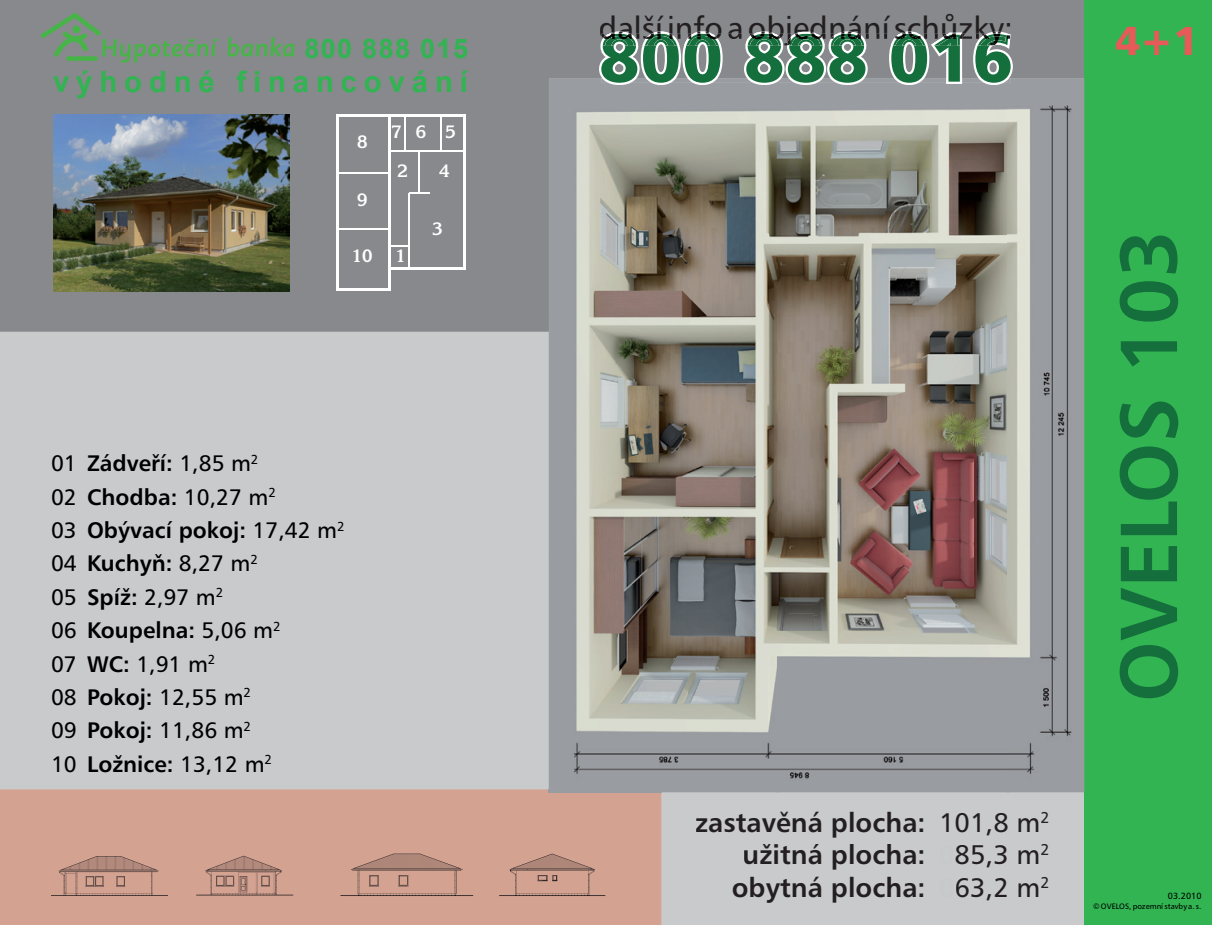
<style>
.page{position:relative;width:1212px;height:925px;background:#c9cacc}
.page>*{position:absolute;margin:0;border:0;box-sizing:border-box;transform-origin:0 0}
.t1{font:81px "Humanist 777 BTCE Bold B";color:#146f3c}
.t2{font:67.5px "Humanist 777 BTCE Black B";color:#146f3c}
.t3{font:40.5px "Humanist 777 BTCE Black B";color:#e75a59}
.t4{font:31.5px "Humanist 777 BTCE Roman B";color:#231f20}
.t5{font:700 29.25px "Arial";letter-spacing:.235em;color:#31b451}
.t6{font:27px/32.4px "Humanist 777 BTCE Bold B";color:#231f20;text-align:right}
.t7{font:700 27px "Arial";letter-spacing:.05em;color:#31b451}
.t8{font:22.5px/33.3px "Humanist 777 BTCE Roman B";color:#000}
.t9{font:22.5px "Humanist 777 BTCE Bold B";color:#000}
.t10{font:700 18px/39.4px "Korinna IT Cby BT";color:#fff;text-align:center}
.t11{font:9px "Humanist 777 BTCE Roman B";color:#000}
.t12{font:7.88px "Humanist 777 BTCE Roman B";color:#000}
.s1{font-family:"Humanist 777 BTCE Roman B"}
.s2{font-family:"Humanist 777 BTCE Bold B"}
.s3{font-family:"Humanist 777 BTCE Roman B";color:#c7c8ca}
</style>
<div class="page">
<div style="left:469px;top:0;width:615px;height:78px;background:#87898c"></div>
<div style="left:0;top:789px;width:661px;height:136px;background:#d3a291"></div>
<div style="left:1084px;top:0;width:128px;height:925px;background:#31b451"></div>
<img style="left:549px;top:78px;width:535px;height:714px">
<img style="left:549px;top:789px;width:112px;height:3px">
<svg style="left:51px;top:856px;width:242px;height:58px;background:#c59888"></svg>
<svg style="left:335px;top:829px;width:273px;height:67px;background:#c89a8a"></svg>
<div style="left:0;top:0;width:549px;height:332px;background:#87898c"></div>
<svg style="left:599px;top:31px;width:414px;height:54px"></svg>
<img style="left:53px;top:115px;width:236px;height:177px">
<svg style="left:228px;top:37px;width:67px;height:20px"></svg>
<svg style="left:41px;top:12px;width:177px;height:51px;background:#7b9080"></svg>
<hr style="left:336px;top:117px;width:2px;height:172px;background:#fff">
<hr style="left:336px;top:115px;width:128px;height:2px;background:#fff">
<hr style="left:336px;top:288px;width:52px;height:2px;background:#fff">
<hr style="left:336px;top:173px;width:52px;height:1px;background:#fff">
<hr style="left:409px;top:193px;width:1px;height:75px;background:#fff">
<svg style="left:390px;top:245px;width:19px;height:1px"></svg>
<hr style="left:418px;top:151px;width:1px;height:41px;background:#fff">
<hr style="left:390px;top:150px;width:73px;height:2px;background:#fff">
<hr style="left:441px;top:116px;width:1px;height:35px;background:#fff">
<hr style="left:404px;top:116px;width:1px;height:35px;background:#fff">
<svg style="left:409px;top:192px;width:21px;height:1px"></svg>
<hr style="left:388px;top:116px;width:2px;height:174px;background:#fff">
<hr style="left:463px;top:115px;width:3px;height:153px;background:#fff">
<hr style="left:390px;top:267px;width:76px;height:3px;background:#fff">
<hr style="left:336px;top:229px;width:52px;height:1px;background:#fff">
<p class="t7" style="left:304px;top:31px;width:165px">800 888 015</p>
<h3 class="t5" style="left:53px;top:62px;width:416px">výhodné financování</h3>
<p class="t10" style="left:357px;top:122px;width:12px">8</p>
<p class="t10" style="left:397px;top:151px;width:12px">2</p>
<p class="t10" style="left:391px;top:112px;width:37px">7 6</p>
<p class="t10" style="left:439px;top:112px;width:18px">5<br>4</p>
<p class="t10" style="left:357px;top:180px;width:12px">9</p>
<p class="t10" style="left:352px;top:235px;width:22px">10</p>
<p class="t10" style="left:395px;top:236px;width:12px">1</p>
<p class="t10" style="left:433px;top:208px;width:12px">3</p>
<p class="t9" style="left:51px;top:449px;width:209px"><span class="s1">01</span> Zádveří: <span class="s1">1,85 m</span><sup>2</sup></p>
<p class="t8" style="left:51px;top:479px;width:226px">02 <span class="s2">Chodba:</span> 10,27 m<sup>2</sup></p>
<p class="t9" style="left:51px;top:515px;width:295px"><span class="s1">03</span> Obývací pokoj: <span class="s1">17,42 m</span><sup>2</sup></p>
<p class="t8" style="left:51px;top:546px;width:208px">04 <span class="s2">Kuchyň:</span> 8,27 m<sup>2<br></sup>05 <span class="s2">Spíž:</span> 2,97 m<sup>2</sup></p>
<p class="t9" style="left:51px;top:615px;width:231px"><span class="s1">06</span> Koupelna: <span class="s1">5,06 m</span><sup>2</sup></p>
<p class="t8" style="left:51px;top:646px;width:223px">07 <span class="s2">WC:</span> 1,91 m<sup>2<br></sup>08 <span class="s2">Pokoj:</span> 12,55 m<sup>2<br></sup>09 <span class="s2">Pokoj:</span> 11,86 m<sup>2<br></sup>10 <span class="s2">Ložnice:</span> 13,12 m<sup>2</sup></p>
<h3 class="t4" style="left:598px;top:7px;width:416px">další info a objednání schůzky:</h3>
<h2 class="t2" style="left:598px;top:13px;width:416px">800 888 016</h2>
<h3 class="t3" style="left:1115px;top:14px;width:85px">4+1</h3>
<p class="t6" style="left:695px;top:805px;width:356px">zastavěná plocha: <span class="s1">101,8 m</span><sup>2 </sup>užitná plocha: <span class="s3">0</span><span class="s1">85,3 m</span><sup>2 </sup>obytná plocha: <span class="s3">0</span><span class="s1">63,2 m</span><sup>2</sup></p>
<h1 class="t1" style="left:1095px;top:702px;width:474px;rotate:-90deg">OVELOS 103</h1>
<p class="t11" style="left:1168px;top:890px;width:35px">03.2010</p>
<p class="t12" style="left:1093px;top:901px;width:110px">© OVELOS, pozemní stavby a. s.</p>
</div>
